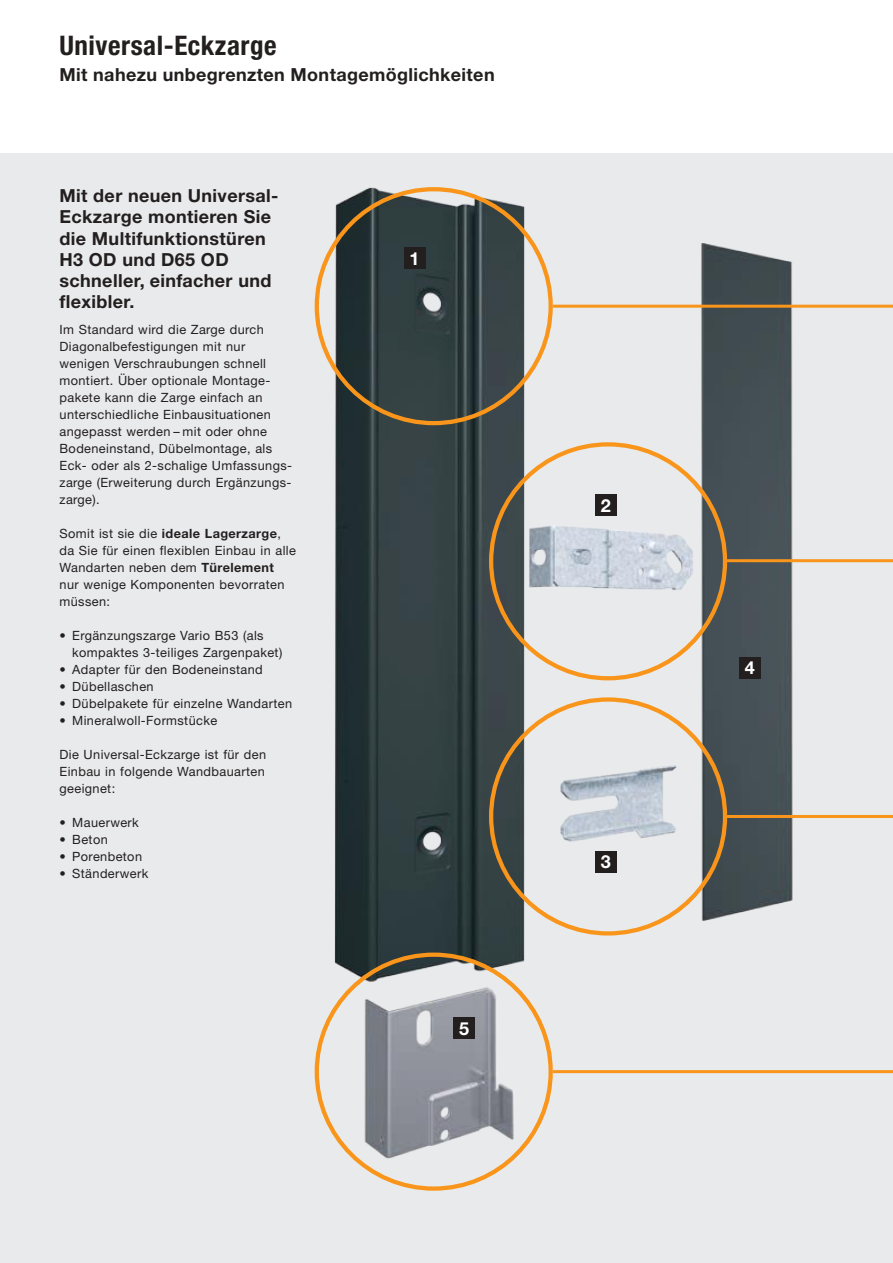
<style>
.page{position:relative;width:893px;height:1263px;background:#fff}
.page>*{position:absolute;margin:0;border:0;box-sizing:border-box;transform-origin:0 0}
.t1{font:700 condensed 27px "Hoermann Helvetica Neue";letter-spacing:.02em;color:#241f1f}
.t2{font:700 18px/21.3px "Hoermann Helvetica Neue";letter-spacing:.02em;color:#241f1f}
.t3{font:700 18px "Hoermann Helvetica Neue";color:#fff}
.t4{font:12.75px/17px "Hoermann Helvetica Neue Rm";letter-spacing:.03em;color:#241f1f}
.t5{font:700 12.75px "Hoermann Helvetica Neue";letter-spacing:.03em;color:#241f1f}
.s1{font-family:"Hoermann Helvetica Neue Rm";font-weight:400}
.s2{font-family:"Hoermann Helvetica Neue";font-weight:700}
</style>
<div class="page">
<div style="left:0;top:153px;width:893px;height:1110px;background:#e8eaec"></div>
<img style="left:314px;top:187px;width:533px;height:984px">
<hr style="left:553px;top:305px;width:340px;height:3px;background:#f9951b">
<hr style="left:726px;top:815px;width:167px;height:3px;background:#f9951b">
<hr style="left:727px;top:559px;width:166px;height:3px;background:#f9951b">
<hr style="left:553px;top:1070px;width:340px;height:3px;background:#f9951b">
<div style="left:739px;top:657px;width:21px;height:21px;background:#241f1f"></div>
<div style="left:595px;top:851px;width:22px;height:22px;background:#241f1f"></div>
<div style="left:595px;top:495px;width:22px;height:21px;background:#241f1f"></div>
<div style="left:404px;top:247px;width:21px;height:22px;background:#241f1f"></div>
<div style="left:454px;top:1018px;width:21px;height:21px;background:#241f1f"></div>
<h1 class="t1" style="left:60px;top:27px;width:219px">Universal-Eckzarge</h1>
<h2 class="t2" style="left:60px;top:62px;width:437px">Mit nahezu unbegrenzten Montagemöglichkeiten</h2>
<h2 class="t2" style="left:60px;top:184px;width:220px">Mit der neuen Universal-<br>Eckzarge montieren Sie die Multifunktionstüren<br>H3 OD und D65 OD schneller, einfacher und flexibler.</h2>
<p class="t4" style="left:60px;top:320px;width:234px">Im Standard wird die Zarge durch<br>Diagonalbefestigungen mit nur wenigen Verschraubungen schnell montiert. Über optionale Montage&shy;pakete kann die Zarge einfach an unterschiedliche Einbausituationen angepasst werden – mit oder ohne<br>Bodeneinstand, Dübelmontage, als<br>Eck- oder als 2-schalige Umfassungs&shy;zarge (Erweiterung durch Ergänzungs&shy;zarge).</p>
<p class="t5" style="left:60px;top:524px;width:223px"><span class="s1">Somit ist sie die</span> ideale Lagerzarge<span class="s1">,</span></p>
<p class="t4" style="left:60px;top:541px;width:238px">da Sie für einen flexiblen Einbau in alle<br>Wandarten neben dem <span class="s2">Türelement </span>nur wenige Komponenten bevorraten müssen:</p>
<p class="t4" style="left:72px;top:626px;width:212px;text-indent:-13px">• Ergänzungszarge Vario B53 (als kompaktes 3-teiliges Zargenpaket)</p>
<p class="t4" style="left:60px;top:660px;width:205px">• Adapter für den Bodeneinstand</p>
<p class="t4" style="left:60px;top:677px;width:96px">• Dübellaschen</p>
<p class="t4" style="left:60px;top:694px;width:234px">• Dübelpakete für einzelne Wandarten</p>
<p class="t4" style="left:60px;top:711px;width:159px">• Mineralwoll-Formstücke</p>
<p class="t4" style="left:60px;top:745px;width:208px;text-align:justify">Die Universal-Eckzarge ist für den Einbau in folgende Wandbauarten geeignet:</p>
<p class="t4" style="left:60px;top:813px;width:81px">• Mauerwerk</p>
<p class="t4" style="left:60px;top:830px;width:50px">• Beton</p>
<p class="t4" style="left:60px;top:847px;width:84px">• Porenbeton</p>
<p class="t4" style="left:60px;top:864px;width:90px">• Ständerwerk</p>
<h2 class="t3" style="left:410px;top:245px;width:12px">1</h2>
<h2 class="t3" style="left:459px;top:1015px;width:12px">5</h2>
<h2 class="t3" style="left:601px;top:492px;width:12px">2</h2>
<h2 class="t3" style="left:601px;top:849px;width:12px">3</h2>
<h2 class="t3" style="left:745px;top:655px;width:12px">4</h2>
</div>
